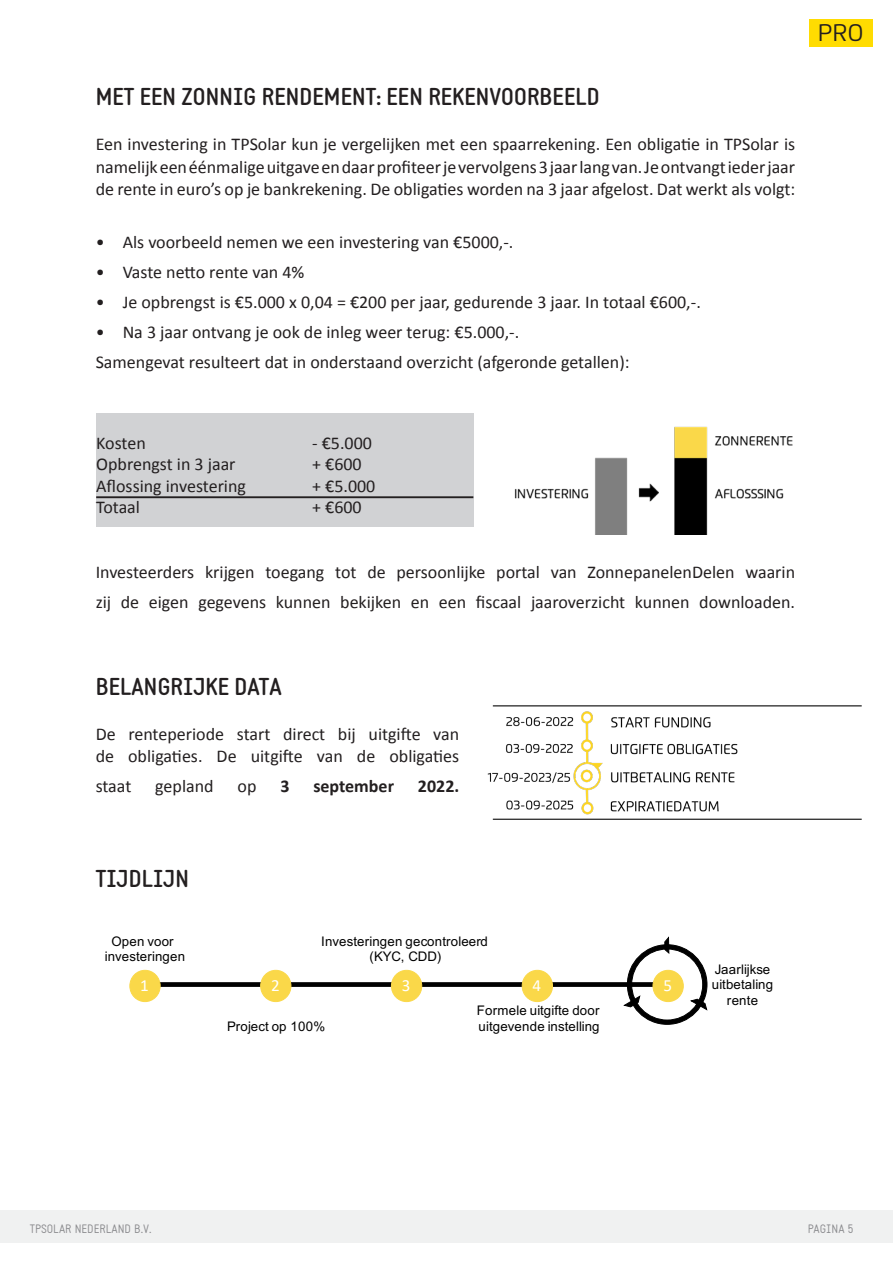
<style>
.page{position:relative;width:893px;height:1263px;background:#fff}
.page>*{position:absolute;margin:0;border:0;box-sizing:border-box;transform-origin:0 0}
.t1{font:700 24px "Static";color:#231f20}
.t2{font:24px "Flexo";color:#231f20}
.t3{font:18px/22.5px "Calibri";color:#231f20}
.t4{font:700 18px "Calibri";color:#231f20}
.t5{font:17.1px "Calibri";color:#fff}
.t6{font:13.2px/15.1px "Arial";letter-spacing:.015em;color:#000;text-align:center}
.t7{font:12px "Static";color:#6c6d70}
</style>
<div class="page">
<div style="left:0;top:1210px;width:893px;height:32px;background:#f0f1f1"></div>
<div style="left:809px;top:19px;width:63px;height:28px;background:#ffdc01"></div>
<div style="left:145px;top:982px;width:524px;height:5px;background:#000"></div>
<div style="left:130px;top:970px;width:30px;height:31px;background:#fad849;border-radius:50%"></div>
<div style="left:129px;top:970px;width:32px;height:32px;border:1px solid #fad849;border-radius:50%"></div>
<div style="left:261px;top:970px;width:30px;height:31px;background:#fad849;border-radius:50%"></div>
<div style="left:260px;top:970px;width:31px;height:32px;border:1px solid #fad849;border-radius:50%"></div>
<div style="left:391px;top:970px;width:31px;height:31px;background:#fad849;border-radius:50%"></div>
<div style="left:391px;top:970px;width:31px;height:32px;border:1px solid #fad849;border-radius:50%"></div>
<div style="left:522px;top:970px;width:30px;height:31px;background:#fad849;border-radius:50%"></div>
<div style="left:522px;top:970px;width:31px;height:32px;border:1px solid #fad849;border-radius:50%"></div>
<svg style="left:622px;top:936px;width:86px;height:89px"></svg>
<img style="left:514px;top:426px;width:279px;height:109px">
<div style="left:96px;top:413px;width:377px;height:114px;background:#d1d2d4"></div>
<hr style="left:96px;top:496px;width:377px;height:2px;background:#231f20">
<img style="left:487px;top:706px;width:375px;height:114px">
<p class="t1" style="left:96px;top:82px;width:506px">MET EEN ZONNIG RENDEMENT: EEN REKENVOORBEELD</p>
<p class="t3" style="left:96px;top:132px;width:701px;text-align:justify">Een investering in TPSolar kun je vergelijken met een spaarrekening. Een obligatie in TPSolar is namelijk een éénmalige uitgave en daar profiteer je vervolgens 3 jaar lang van. Je ontvangt ieder jaar de rente in euro’s op je bankrekening. De obligaties worden na 3 jaar afgelost. Dat werkt als volgt:</p>
<p class="t3" style="left:96px;top:230px;width:419px">• Als voorbeeld nemen we een investering van €5000,-.</p>
<p class="t3" style="left:96px;top:260px;width:210px">• Vaste netto rente van 4%</p>
<p class="t3" style="left:96px;top:290px;width:607px">• Je opbrengst is €5.000 x 0,04 = €200 per jaar, gedurende 3 jaar. In totaal €600,-.</p>
<p class="t3" style="left:96px;top:320px;width:425px">• Na 3 jaar ontvang je ook de inleg weer terug: €5.000,-.</p>
<p class="t3" style="left:96px;top:350px;width:535px">Samengevat resulteert dat in onderstaand overzicht (afgeronde getallen):</p>
<h1 class="t2" style="left:818px;top:18px;width:48px">PRO</h1>
<p class="t3" style="left:96px;top:431px;width:51px">Kosten</p>
<p class="t3" style="left:312px;top:431px;width:61px">- €5.000</p>
<p class="t3" style="left:96px;top:452px;width:141px">Opbrengst in 3 jaar</p>
<p class="t3" style="left:312px;top:452px;width:51px">+ €600</p>
<p class="t3" style="left:96px;top:474px;width:151px">Aflossing investering</p>
<p class="t3" style="left:312px;top:474px;width:65px">+ €5.000</p>
<p class="t3" style="left:96px;top:496px;width:45px">Totaal</p>
<p class="t3" style="left:312px;top:496px;width:51px">+ €600</p>
<p class="t3" style="left:96px;top:556px;width:701px;line-height:30px">Investeerders krijgen toegang tot de persoonlijke portal van ZonnepanelenDelen waarin zij de eigen gegevens kunnen bekijken en een fiscaal jaaroverzicht kunnen downloaden.</p>
<p class="t1" style="left:96px;top:672px;width:188px">BELANGRIJKE DATA</p>
<p class="t3" style="left:96px;top:722px;width:365px">De renteperiode start direct bij uitgifte van de obligaties. De uitgifte van de obligaties</p>
<p class="t3" style="left:96px;top:774px;width:37px">staat</p>
<p class="t3" style="left:155px;top:774px;width:60px">gepland</p>
<p class="t3" style="left:238px;top:774px;width:20px">op</p>
<p class="t4" style="left:280px;top:773px;width:11px">3</p>
<p class="t4" style="left:313px;top:773px;width:82px">september</p>
<p class="t4" style="left:418px;top:773px;width:43px">2022.</p>
<p class="t1" style="left:96px;top:864px;width:95px">TIJDLIJN</p>
<p class="t6" style="left:105px;top:934px;width:82px">Open voor investeringen</p>
<p class="t6" style="left:321px;top:934px;width:168px">Investeringen gecontroleerd (KYC, CDD)</p>
<p class="t5" style="left:140px;top:973px;width:10px">1</p>
<p class="t5" style="left:271px;top:973px;width:10px">2</p>
<p class="t5" style="left:402px;top:973px;width:10px">3</p>
<p class="t5" style="left:533px;top:973px;width:10px">4</p>
<p class="t5" style="left:663px;top:973px;width:10px">5</p>
<p class="t6" style="left:227px;top:1019px;width:99px">Project op 100%</p>
<p class="t6" style="left:477px;top:1003px;width:124px;text-align:left">Formele uitgifte door uitgevende instelling</p>
<p class="t6" style="left:712px;top:961px;width:63px;line-height:15.6px">Jaarlijkse uitbetaling rente</p>
<p class="t7" style="left:30px;top:1222px;width:123px">TPSOLAR NEDERLAND B.V.</p>
<p class="t7" style="left:808px;top:1222px;width:47px">PAGINA 5</p>
</div>
